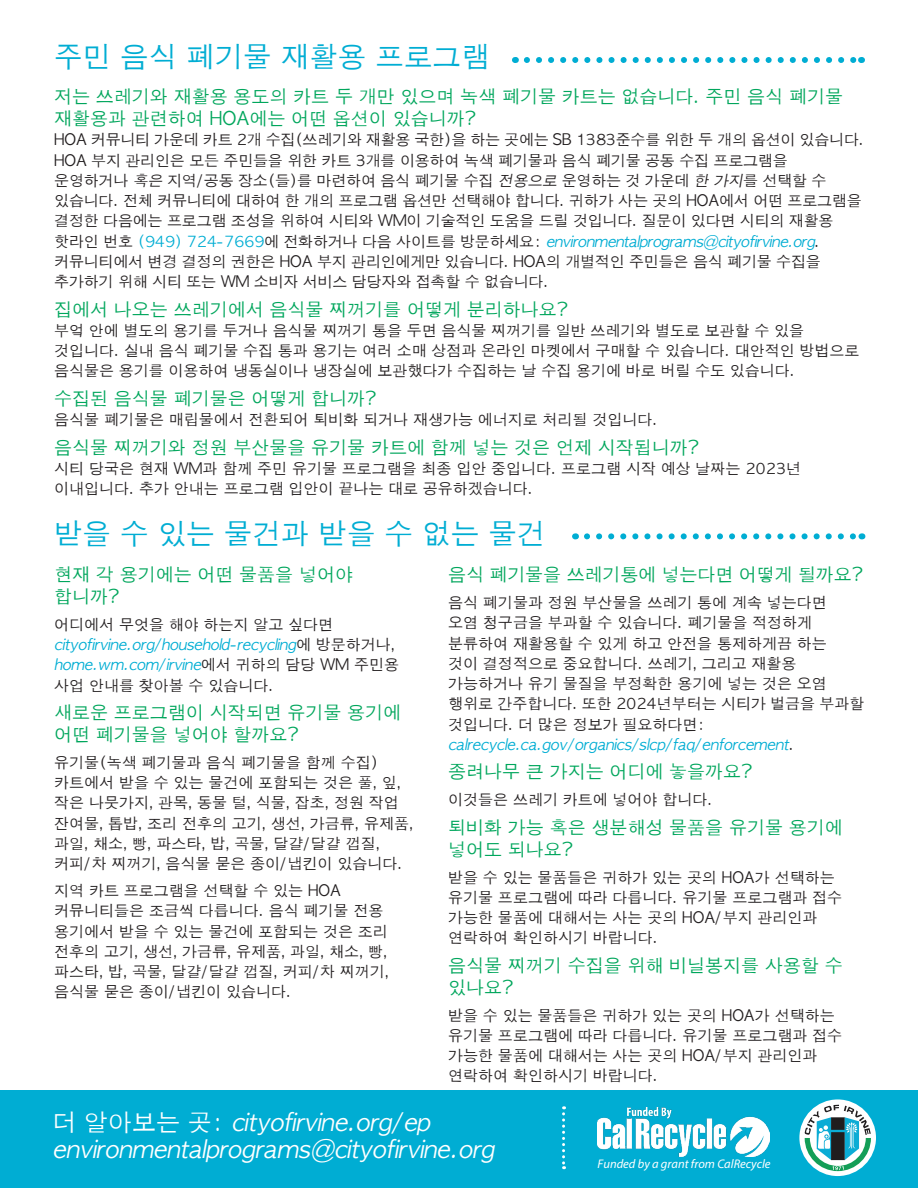
<style>
.page{position:relative;width:918px;height:1188px;background:#fff}
.page>*{position:absolute;margin:0;border:0;box-sizing:border-box;transform-origin:0 0}
.t1{font:28.5px "Apple Gothic";color:#00add3}
.t2{font:italic 24px/27px "Apple Gothic";color:#fff}
.Paragraph_Style_1{font:18px/21.8px "Apple Gothic";color:#00a65c}
.Paragraph_Style_1-2{font:15px/20.2px "Apple Gothic";color:#231f20}
.Paragraph_Style_1-3{font:italic 15px/20.2px "Apple Gothic";color:#00add3}
.t3{font:italic 12.45px "Myriad Pro";color:#fff}
.s1{font-style:italic}
.s2{color:#00add3}
.s3{font-style:italic;color:#00add3}
.s4{font-style:normal;color:#231f20}
.s5{font-style:normal}
</style>
<div class="page">
<div style="left:0;top:1091px;width:918px;height:97px;background:#00add3"></div>
<svg style="left:799px;top:1099px;width:77px;height:77px"></svg>
<svg style="left:805px;top:1105px;width:66px;height:66px"></svg>
<img style="left:598px;top:1108px;width:172px;height:49px">
<svg style="left:562px;top:1106px;width:3px;height:63px"></svg>
<svg style="left:527px;top:57px;width:328px;height:6px"></svg>
<svg style="left:587px;top:533px;width:275px;height:6px"></svg>
<p class="t1" style="left:54px;top:41px;width:437px">주민 음식 폐기물 재활용 프로그램</p>
<p class="Paragraph_Style_1" style="left:54px;top:86px;width:790px">저는 쓰레기와 재활용 용도의 카트 두 개만 있으며 녹색 폐기물 카트는 없습니다. 주민 음식 폐기물 재활용과 관련하여 HOA에는 어떤 옵션이 있습니까?</p>
<p class="Paragraph_Style_1-2" style="left:54px;top:130px;width:811px">HOA 커뮤니티 가운데 카트 2개 수집(쓰레기와 재활용 국한)을 하는 곳에는 SB 1383준수를 위한 두 개의 옵션이 있습니다.<br>HOA 부지 관리인은 모든 주민들을 위한 카트 3개를 이용하여 녹색 폐기물과 음식 폐기물 공동 수집 프로그램을 운영하거나 <span class="s1">혹은</span> 지역/공동 장소(들)를 마련하여 음식 폐기물 수집 <span class="s1">전용으로</span> 운영하는 것 가운데 <span class="s1">한 가지</span>를 선택할 수 있습니다. 전체 커뮤니티에 대하여 한 개의 프로그램 옵션만 선택해야 합니다. 귀하가 사는 곳의 HOA에서 어떤 프로그램을 결정한 다음에는 프로그램 조성을 위하여 시티와 WM이 기술적인 도움을 드릴 것입니다. 질문이 있다면 시티의 재활용<br>핫 라 인 번 호 <span class="s2">( 9 4 9 ) 7 2 4 - 7 6 6 9</span> 에 전 화 하 거 나 다 음 사 이 트 를 방 문 하 세 요 : <span class="s3">environmentalprograms@cityofirvine.org</span>. 커뮤니티에서 변경 결정의 권한은 HOA 부지 관리인에게만 있습니다. HOA의 개별적인 주민들은 음식 폐기물 수집을 추가하기 위해 시티 또는 WM 소비자 서비스 담당자와 접촉할 수 없습니다.</p>
<p class="Paragraph_Style_1" style="left:54px;top:299px;width:515px">집에서 나오는 쓰레기에서 음식물 찌꺼기를 어떻게 분리하나요?</p>
<p class="Paragraph_Style_1-2" style="left:54px;top:321px;width:807px">부엌 안에 별도의 용기를 두거나 음식물 찌꺼기 통을 두면 음식물 찌꺼기를 일반 쓰레기와 별도로 보관할 수 있을 것입니다. 실내 음식 폐기물 수집 통과 용기는 여러 소매 상점과 온라인 마켓에서 구매할 수 있습니다. 대안적인 방법으로 음식물은 용기를 이용하여 냉동실이나 냉장실에 보관했다가 수집하는 날 수집 용기에 바로 버릴 수도 있습니다.</p>
<p class="Paragraph_Style_1" style="left:54px;top:388px;width:324px">수집된 음식물 폐기물은 어떻게 합니까?</p>
<p class="Paragraph_Style_1-2" style="left:54px;top:410px;width:605px">음식물 폐기물은 매립물에서 전환되어 퇴비화 되거나 재생가능 에너지로 처리될 것입니다.</p>
<p class="Paragraph_Style_1" style="left:54px;top:437px;width:646px">음식물 찌꺼기와 정원 부산물을 유기물 카트에 함께 넣는 것은 언제 시작됩니까?</p>
<p class="Paragraph_Style_1-2" style="left:54px;top:459px;width:748px">시티 당국은 현재 WM과 함께 주민 유기물 프로그램을 최종 입안 중입니다. 프로그램 시작 예상 날짜는 2023년 이내입니다. 추가 안내는 프로그램 입안이 끝나는 대로 공유하겠습니다.</p>
<p class="t1" style="left:54px;top:517px;width:493px">받을 수 있는 물건과 받을 수 없는 물건</p>
<p class="Paragraph_Style_1" style="left:54px;top:564px;width:300px">현재 각 용기에는 어떤 물품을 넣어야 합니까?</p>
<p class="Paragraph_Style_1-3" style="left:54px;top:615px;width:346px"><span class="s4">어디에서 무엇을 해야 하는지 알고 싶다면 </span>cityofirvine.org/household-recycling<span class="s4">에 방 문 하 거 나 , </span>home.wm.com/irvine<span class="s4">에 서 귀 하 의 담 당 W M 주 민 용 사업 안내를 찾아볼 수 있습니다.</span></p>
<p class="Paragraph_Style_1" style="left:54px;top:702px;width:349px">새로운 프로그램이 시작되면 유기물 용기에 어떤 폐기물을 넣어야 할까요?</p>
<p class="Paragraph_Style_1-2" style="left:54px;top:753px;width:361px">유기물(녹색 폐기물과 음식 폐기물을 함께 수집) 카트에서 받을 수 있는 물건에 포함되는 것은 풀, 잎, 작은 나뭇가지, 관목, 동물 털, 식물, 잡초, 정원 작업 잔여물, 톱밥, 조리 전후의 고기, 생선, 가금류, 유제품, 과일, 채소, 빵, 파스타, 밥, 곡물, 달걀/달걀 껍질, 커피/차 찌꺼기, 음식물 묻은 종이/냅킨이 있습니다.</p>
<p class="Paragraph_Style_1-2" style="left:54px;top:881px;width:337px">지역 카트 프로그램을 선택할 수 있는 HOA 커뮤니티들은 조금씩 다릅니다. 음식 폐기물 전용 용기에서 받을 수 있는 물건에 포함되는 것은 조리 전후의 고기, 생선, 가금류, 유제품, 과일, 채소, 빵, 파스타, 밥, 곡물, 달걀/달걀 껍질, 커피/차 찌꺼기, 음식물 묻은 종이/냅킨이 있습니다.</p>
<p class="Paragraph_Style_1" style="left:448px;top:564px;width:416px">음식 폐기물을 쓰레기통에 넣는다면 어떻게 될까요?</p>
<p class="Paragraph_Style_1-2" style="left:448px;top:593px;width:418px">음식 폐기물과 정원 부산물을 쓰레기 통에 계속 넣는다면<br>오염 청구금을 부과할 수 있습니다. 폐기물을 적정하게 분류하여 재활용할 수 있게 하고 안전을 통제하게끔 하는<br>것이 결정적으로 중요합니다. 쓰레기, 그리고 재활용 가능하거나 유기 물질을 부정확한 용기에 넣는 것은 오염 행위로 간주합니다. 또한 2024년부터는 시티가 벌금을 부과할 것입니다. 더 많은 정보가 필요하다면: <span class="s3">calrecycle.ca.gov/organics/slcp/faq/enforcement</span>.</p>
<p class="Paragraph_Style_1" style="left:448px;top:761px;width:306px">종려나무 큰 가지는 어디에 놓을까요?</p>
<p class="Paragraph_Style_1-2" style="left:448px;top:790px;width:266px">이것들은 쓰레기 카트에 넣어야 합니다.</p>
<p class="Paragraph_Style_1" style="left:448px;top:817px;width:396px">퇴비화 가능 혹은 생분해성 물품을 유기물 용기에 넣어도 되나요?</p>
<p class="Paragraph_Style_1-2" style="left:448px;top:867px;width:395px">받을 수 있는 물품들은 귀하가 있는 곳의 HOA가 선택하는 유기물 프로그램에 따라 다릅니다. 유기물 프로그램과 접수 가능한 물품에 대해서는 사는 곳의 HOA/부지 관리인과 연락하여 확인하시기 바랍니다.</p>
<p class="Paragraph_Style_1" style="left:448px;top:955px;width:396px">음식물 찌꺼기 수집을 위해 비닐봉지를 사용할 수 있나요?</p>
<p class="Paragraph_Style_1-2" style="left:448px;top:1005px;width:395px">받을 수 있는 물품들은 귀하가 있는 곳의 HOA가 선택하는 유기물 프로그램에 따라 다릅니다. 유기물 프로그램과 접수 가능한 물품에 대해서는 사는 곳의 HOA/부지 관리인과 연락하여 확인하시기 바랍니다.</p>
<h2 class="t2" style="left:52px;top:1109px;width:451px"><span class="s5">더 알 아 보 는 곳 :</span> cityofirvine.org/ep environmentalprograms@cityofirvine.org</h2>
<p class="t3" style="left:598px;top:1156px;width:174px">Funded by a grant from CalRecycle</p>
</div>
